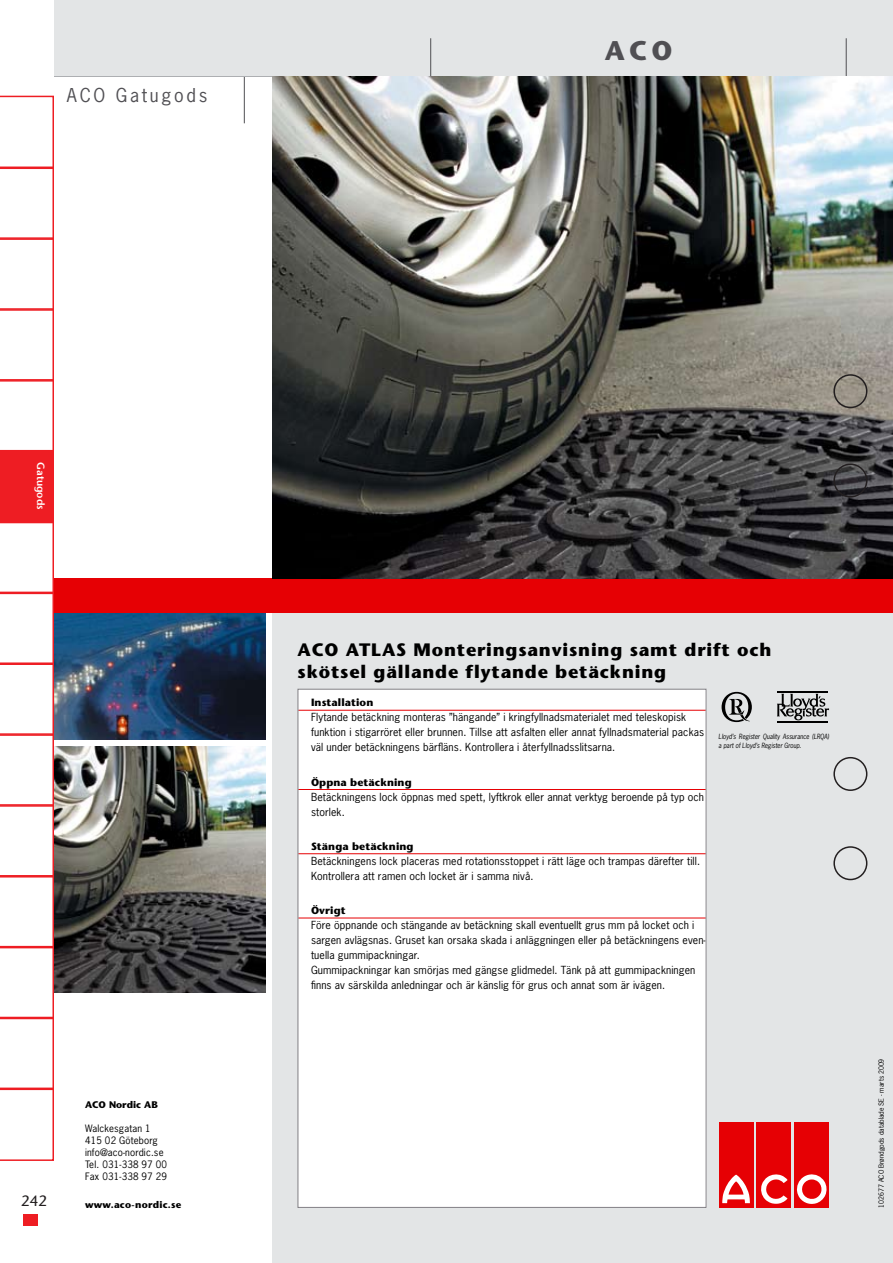
<style>
.page{position:relative;width:893px;height:1263px;background:#fff}
.page>*{position:absolute;margin:0;border:0;box-sizing:border-box;transform-origin:0 0}
.t1{font:700 27px "Stone Sans";color:#504f53}
.t2{font:700 18px/21.6px "Stone Sans";letter-spacing:.045em;color:#000}
.t3{font:18px "News Gothic Std";letter-spacing:.15em;color:#504f53}
.t4{font:15px "Stone Sans";color:#231f20}
.t5{font:10.5px/15px "News Gothic Std";letter-spacing:.01em;color:#000}
.t6{font:700 10.5px "Stone Sans";letter-spacing:.01em;color:#000}
.t7{font:600 10.5px "Stone Sans";color:#fff}
.t8{font:9.6px/12px "News Gothic";letter-spacing:.015em;color:#000}
.t9{font:700 9.6px "Stone Sans";letter-spacing:.025em;color:#000}
.t10{font:700 9.6px "Stone Sans";color:#000}
.t11{font:italic 6.75px/9px "News Gothic Std";color:#000;scale:.9 1}
.t12{font:6.75px "News Gothic Std";color:#000}
</style>
<div class="page">
<svg style="left:0;top:96px;width:54px;height:1065px"></svg>
<div style="left:23px;top:1214px;width:5px;height:11px;background:#ee1d23"></div>
<div style="left:33px;top:1214px;width:5px;height:11px;background:#ee1d23"></div>
<div style="left:28px;top:1214px;width:5px;height:11px;background:#ee1d23"></div>
<div style="left:272px;top:612px;width:621px;height:651px;background:#e3e5e6"></div>
<div style="left:54px;top:0;width:839px;height:77px;background:#e3e5e6"></div>
<img style="left:54px;top:612px;width:212px;height:128px">
<img style="left:54px;top:746px;width:212px;height:246px">
<div style="left:54px;top:578px;width:839px;height:34px;background:#e60004"></div>
<hr style="left:244px;top:77px;width:1px;height:46px;background:#504f53">
<hr style="left:54px;top:76px;width:839px;height:1px;background:#adafb2">
<div style="left:719px;top:1123px;width:34px;height:85px;background:#e60004"></div>
<div style="left:756px;top:1123px;width:35px;height:85px;background:#e60004"></div>
<div style="left:794px;top:1123px;width:35px;height:85px;background:#e60004"></div>
<svg style="left:722px;top:1175px;width:28px;height:28px"></svg>
<svg style="left:761px;top:1174px;width:27px;height:30px"></svg>
<svg style="left:797px;top:1174px;width:30px;height:30px"></svg>
<hr style="left:846px;top:38px;width:1px;height:39px;background:#504f53">
<hr style="left:430px;top:38px;width:1px;height:39px;background:#504f53">
<svg style="left:722px;top:692px;width:30px;height:30px"></svg>
<hr style="left:777px;top:721px;width:50px;height:2px;background:#000">
<hr style="left:777px;top:691px;width:50px;height:1px;background:#000">
<svg style="left:777px;top:694px;width:52px;height:26px"></svg>
<div style="left:298px;top:689px;width:408px;height:518px;background:#fff"></div>
<hr style="left:298px;top:710px;width:408px;height:1px;background:#e60004">
<hr style="left:298px;top:789px;width:408px;height:1px;background:#e60004">
<hr style="left:298px;top:853px;width:408px;height:1px;background:#e60004">
<hr style="left:298px;top:917px;width:408px;height:1px;background:#e60004">
<img style="left:272px;top:77px;width:621px;height:501px">
<div style="left:833px;top:757px;width:34px;height:34px;border:2px solid #231f20;border-radius:50%"></div>
<div style="left:833px;top:846px;width:34px;height:34px;border:2px solid #231f20;border-radius:50%"></div>
<div style="left:833px;top:374px;width:34px;height:34px;border:2px solid #231f20;border-radius:50%"></div>
<div style="left:833px;top:463px;width:34px;height:34px;border:2px solid #231f20;border-radius:50%"></div>
<h2 class="t3" style="left:67px;top:83px;width:142px">ACO Gatugods</h2>
<h1 class="t1" style="left:605px;top:33px;width:69px">ACO</h1>
<p class="t7" style="left:47px;top:462px;width:49px;rotate:90deg">Gatugods</p>
<h3 class="t4" style="left:21px;top:1192px;width:27px">242</h3>
<p class="t10" style="left:85px;top:1099px;width:74px">ACO Nordic AB</p>
<p class="t8" style="left:85px;top:1122px;width:84px">Walckesgatan 1<br>415 02 Göteborg info@aco-nordic.se<br>Tel. 031-338 97 00<br>Fax 031-338 97 29</p>
<p class="t9" style="left:85px;top:1198px;width:98px">www.aco-nordic.se</p>
<h2 class="t2" style="left:298px;top:639px;width:475px">ACO ATLAS Monteringsanvisning samt drift och skötsel gällande flytande betäckning</h2>
<p class="t6" style="left:311px;top:696px;width:64px">Installation</p>
<p class="t5" style="left:311px;top:710px;width:395px">Flytande betäckning monteras ”hängande” i kringfyllnadsmaterialet med teleskopisk funktion i stigarröret eller brunnen. Tillse att asfalten eller annat fyllnadsmaterial packas väl under betäckningens bärfläns. Kontrollera i återfyllnadsslitsarna.</p>
<p class="t6" style="left:311px;top:775px;width:102px">Öppna betäckning</p>
<p class="t5" style="left:311px;top:789px;width:395px">Betäckningens lock öppnas med spett, lyftkrok eller annat verktyg beroende på typ och storlek.</p>
<p class="t6" style="left:311px;top:840px;width:104px">Stänga betäckning</p>
<p class="t5" style="left:311px;top:853px;width:391px">Betäckningens lock placeras med rotationsstoppet i rätt läge och trampas därefter till.<br>Kontrollera att ramen och locket är i samma nivå.</p>
<p class="t6" style="left:311px;top:904px;width:36px">Övrigt</p>
<p class="t5" style="left:311px;top:918px;width:396px">Före öppnande och stängande av betäckning skall eventuellt grus mm på locket och i sargen avlägsnas. Gruset kan orsaka skada i anläggningen eller på betäckningens even&shy;tuella gummipackningar.<br>Gummipackningar kan smörjas med gängse glidmedel. Tänk på att gummipackningen finns av särskilda anledningar och är känslig för grus och annat som är ivägen.</p>
<p class="t11" style="left:719px;top:732px;width:124px">Lloyd’s Register Quality Assurance (LRQA) a part of Lloyd’s Register Group.</p>
<p class="t12" style="left:877px;top:1208px;width:151px;rotate:-90deg">102677 ACO Brøndgods datablade SE - marts 2009</p>
</div>
